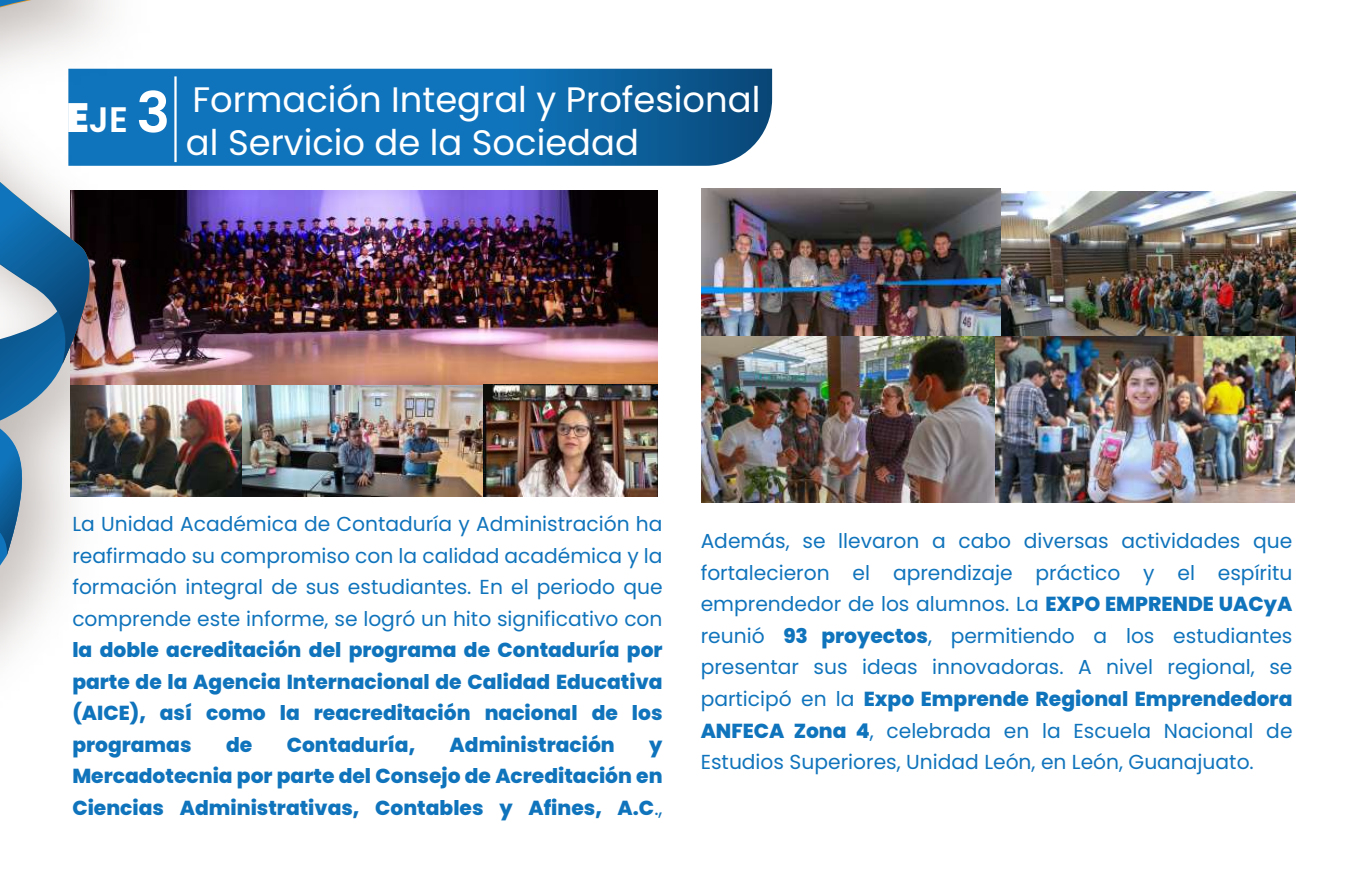
<style>
.page{position:relative;width:1365px;height:881px;background:#fff}
.page>*{position:absolute;margin:0;border:0;box-sizing:border-box;transform-origin:0 0}
.t1{font:35.32px/42.3px "Poppins";color:#fff}
.t2{font:600 35.32px "Poppins";color:#fff}
.t3{font:20.25px/31.5px "Poppins";color:#1074bc;text-align:justify}
.t4{font:800 20.25px/31.5px "Poppins";color:#1074bc;text-align:justify}
.s1{font-weight:900;font-size:40.73px}
.s2{font-size:56.25px}
.s3{font-weight:400}
.s4{font-weight:800}
</style>
<div class="page">
<img style="left:193px;top:190px;width:465px;height:306px">
<img style="left:1000px;top:191px;width:295px;height:199px">
<img style="left:702px;top:189px;width:298px;height:147px">
<img style="left:702px;top:336px;width:294px;height:166px">
<img style="left:996px;top:336px;width:298px;height:166px">
<svg style="left:193px;top:69px;width:579px;height:97px;background:#136dae"></svg>
<img style="left:0;top:0;width:193px;height:657px">
<img style="left:0;top:182px;width:109px;height:238px">
<svg style="left:0;top:0;width:81px;height:101px"></svg>
<svg style="left:0;top:428px;width:33px;height:137px;background:#779db9"></svg>
<img style="left:483px;top:384px;width:175px;height:112px">
<h1 class="t2" style="left:66px;top:99px;width:105px"><span class="s1">E</span>JE <span class="s2">3</span></h1>
<h1 class="t1" style="left:186px;top:79px;width:576px">Formación Integral y Profesional al Servicio de la Sociedad</h1>
<p class="t3" style="left:72px;top:508px;width:592px">La Unidad Académica de Contaduría y Administración ha reafirmado su compromiso con la calidad académica y la formación integral de sus estudiantes. En el periodo que comprende este informe, se logró un hito significativo con</p>
<p class="t4" style="left:72px;top:634px;width:592px">la doble acreditación del programa de Contaduría por parte de la Agencia Internacional de Calidad Educativa (AICE), así como la reacreditación nacional de los programas</p>
<p class="t4" style="left:226px;top:728px;width:28px">de</p>
<p class="t4" style="left:287px;top:728px;width:130px">Contaduría,</p>
<p class="t4" style="left:450px;top:728px;width:167px">Administración</p>
<p class="t4" style="left:72px;top:728px;width:592px;text-indent:577px">y Mercadotecnia por parte del Consejo de Acreditación en Ciencias Administrativas, Contables y Afines, A.C<span class="s3">.,</span></p>
<p class="t3" style="left:701px;top:525px;width:593px">Además, se llevaron a cabo diversas actividades que fortalecieron el aprendizaje práctico y el espíritu emprendedor de los alumnos. La <span class="s4">EXPO EMPRENDE UACyA </span>reunió <span class="s4">93 proyectos</span>, permitiendo a los estudiantes presentar sus ideas innovadoras. A nivel regional, se participó en la <span class="s4">Expo Emprende Regional Emprendedora ANFECA Zona 4</span>, celebrada en la Escuela Nacional de Estudios Superiores, Unidad León, en León, Guanajuato.</p>
</div>
